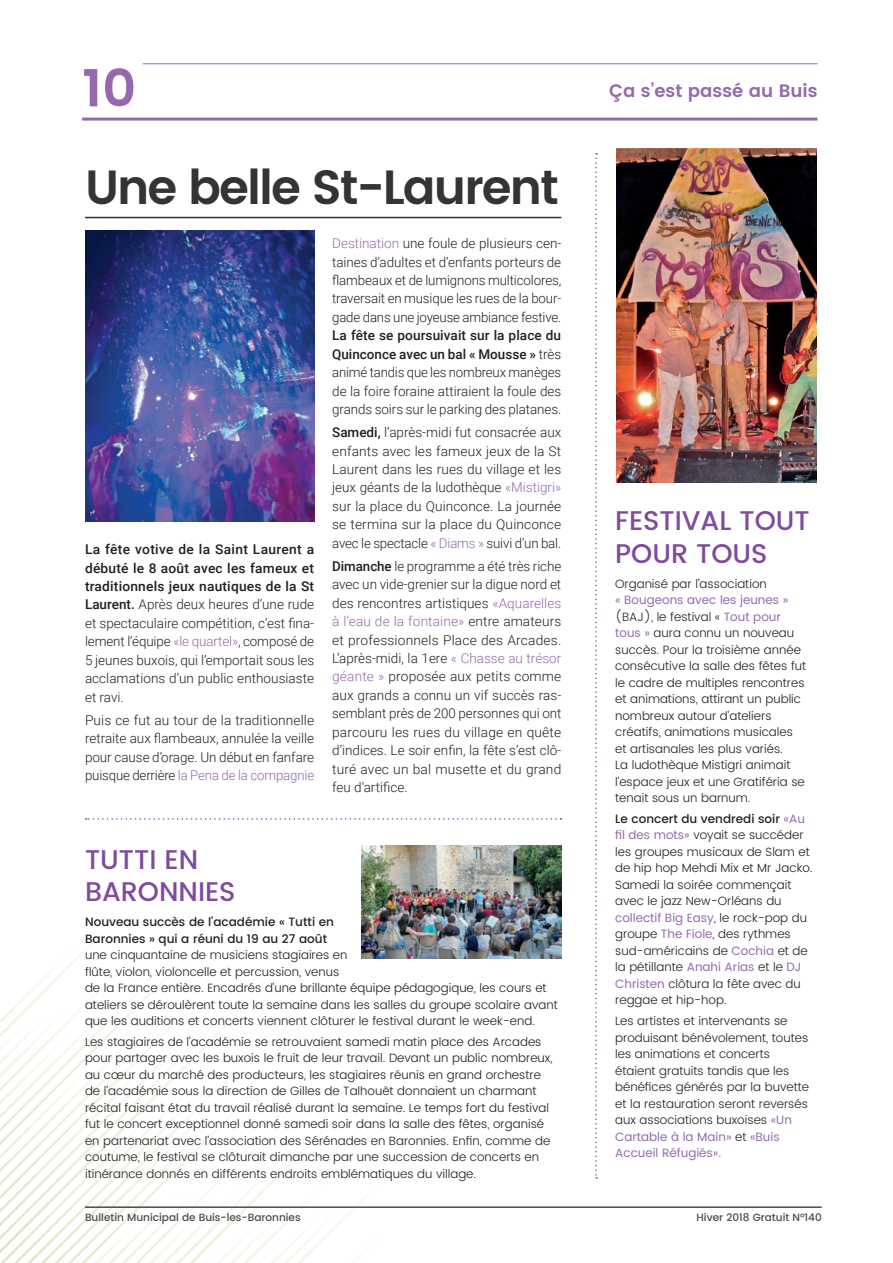
<style>
.page{position:relative;width:893px;height:1263px;background:#fff}
.page>*{position:absolute;margin:0;border:0;box-sizing:border-box;transform-origin:0 0}
.t1{font:600 52.5px "Poppins";color:#9469ad}
.t2{font:600 48px "Poppins";letter-spacing:-.04em;color:#363334}
.t3{font:500 27px/32.4px "Poppins";color:#804a9d}
.t4{font:600 18px "Poppins";color:#9469ad}
.t5{font:300 13.5px/18.5px "Roboto";letter-spacing:-.005em;color:#231f20;text-align:justify}
.t6{font:300 12px/16.5px "Poppins";color:#231f20}
.t7{font:500 12px/16.5px "Poppins";color:#231f20}
.t8{font:500 10.5px "Poppins";color:#4c4a4c}
.s1{font-weight:500}
.s2{color:#9469ad}
.s3{font-weight:400;color:#9469ad}
</style>
<div class="page">
<svg style="left:0;top:947px;width:390px;height:316px"></svg>
<hr style="left:82px;top:118px;width:735px;height:3px;background:#9469ad">
<hr style="left:85px;top:1206px;width:737px;height:2px;background:#4c4a4c">
<hr style="left:143px;top:64px;width:674px;height:1px;background:#9469ad">
<img style="left:617px;top:149px;width:200px;height:334px">
<img style="left:361px;top:846px;width:200px;height:112px">
<hr style="left:85px;top:217px;width:476px;height:1px;background:#363334">
<svg style="left:595px;top:153px;width:2px;height:1026px"></svg>
<svg style="left:86px;top:818px;width:476px;height:2px"></svg>
<img style="left:85px;top:230px;width:230px;height:292px">
<h1 class="t1" style="left:82px;top:49px;width:56px">10</h1>
<h2 class="t2" style="left:85px;top:151px;width:475px">Une belle St-Laurent</h2>
<p class="t5" style="left:85px;top:539px;width:231px"><span class="s1">La fête votive de la Saint Laurent a débuté le 8 août avec les fameux et traditionnels jeux nautiques de la St Laurent.</span> Après deux heures d’une rude et spectaculaire compétition, c’est fina&shy;lement l’équipe <span class="s2">«le quartel»</span>, composé de 5 jeunes buxois, qui l’emportait sous les acclamations d’un public enthousiaste et ravi.</p>
<p class="t5" style="left:85px;top:710px;width:231px">Puis ce fut au tour de la traditionnelle retraite aux flambeaux, annulée la veille pour cause d’orage. Un début en fanfare puisque derrière <span class="s2">la Pena de la compagnie</span></p>
<p class="t5" style="left:332px;top:233px;width:231px"><span class="s2">Destination</span> une foule de plusieurs cen&shy;taines d’adultes et d’enfants porteurs de flambeaux et de lumignons multicolores, traversait en musique les rues de la bour&shy;gade dans une joyeuse ambiance festive.</p>
<p class="t5" style="left:332px;top:326px;width:231px"><span class="s1">La fête se poursuivait sur la place du Quinconce avec un bal « Mousse »</span> très animé tandis que les nombreux manèges de la foire foraine attiraient la foule des grands soirs sur le parking des platanes.</p>
<p class="t5" style="left:332px;top:422px;width:231px"><span class="s1">Samedi,</span> l’après-midi fut consacrée aux enfants avec les fameux jeux de la St Laurent dans les rues du village et les jeux géants de la ludothèque <span class="s2">«Mistigri» </span>sur la place du Quinconce. La journée se termina sur la place du Quinconce avec le spectacle <span class="s2">« Diams »</span> suivi d’un bal.</p>
<p class="t5" style="left:332px;top:556px;width:231px"><span class="s1">Dimanche</span> le programme a été très riche avec un vide-grenier sur la digue nord et des rencontres artistiques <span class="s2">«Aquarelles à l’eau de la fontaine»</span> entre amateurs et professionnels Place des Arcades.<br>L’après-midi, la 1ere <span class="s2">« Chasse au trésor géante »</span> proposée aux petits comme aux grands a connu un vif succès ras&shy;semblant près de 200 personnes qui ont parcouru les rues du village en quête d’indices. Le soir enfin, la fête s’est clô&shy;turé avec un bal musette et du grand feu d’artifice.</p>
<h3 class="t3" style="left:85px;top:844px;width:152px">TUTTI EN<br>BARONNIES</h3>
<p class="t7" style="left:85px;top:914px;width:250px">Nouveau succès de l’académie « Tutti en<br>Baronnies » qui a réuni du 19 au 27 août</p>
<p class="t6" style="left:85px;top:947px;width:474px">une cinquantaine de musiciens stagiaires en<br>flûte, violon, violoncelle et percussion, venus<br>de la France entière. Encadrés d’une brillante équipe pédagogique, les cours et ateliers se déroulèrent toute la semaine dans les salles du groupe scolaire avant que les auditions et concerts viennent clôturer le festival durant le week-end.</p>
<p class="t6" style="left:85px;top:1034px;width:469px">Les stagiaires de l’académie se retrouvaient samedi matin place des Arcades pour partager avec les buxois le fruit de leur travail. Devant un public nombreux, au cœur du marché des producteurs, les stagiaires réunis en grand orchestre de l’académie sous la direction de Gilles de Talhouët donnaient un charmant récital faisant état du travail réalisé durant la semaine. Le temps fort du festival fut le concert exceptionnel donné samedi soir dans la salle des fêtes, organisé en partenariat avec l’association des Sérénades en Baronnies. Enfin, comme de coutume, le festival se clôturait dimanche par une succession de concerts en itinérance donnés en différents endroits emblématiques du village.</p>
<h3 class="t4" style="left:609px;top:77px;width:210px">Ça s’est passé au Buis</h3>
<h3 class="t3" style="left:615px;top:505px;width:196px">FESTIVAL TOUT<br>POUR TOUS</h3>
<p class="t6" style="left:615px;top:576px;width:153px">Organisé par l’association</p>
<p class="t6" style="left:615px;top:592px;width:193px"><span class="s3">« Bougeons avec les jeunes » </span>(BAJ), le festival « <span class="s3">Tout pour tous »</span> aura connu un nouveau succès. Pour la troisième année consécutive la salle des fêtes fut le cadre de multiples rencontres et animations, attirant un public nombreux autour d’ateliers créatifs, animations musicales et artisanales les plus variés.<br>La ludothèque Mistigri animait l’espace jeux et une Gratiféria se tenait sous un barnum.</p>
<p class="t6" style="left:615px;top:811px;width:199px"><span class="s1">Le concert du vendredi soir</span> <span class="s3">«Au fil des mots»</span> voyait se succéder les groupes musicaux de Slam et de hip hop Mehdi Mix et Mr Jacko.<br>Samedi la soirée commençait avec le jazz New-Orléans du <span class="s3">collectif Big Easy</span>, le rock-pop du groupe <span class="s3">The Fiole</span>, des rythmes sud-américains de <span class="s3">Cochia</span> et de la pétillante <span class="s3">Anahi Arias</span> et le <span class="s3">DJ<br>Christen</span> clôtura la fête avec du reggae et hip-hop.</p>
<p class="t6" style="left:615px;top:1013px;width:195px">Les artistes et intervenants se produisant bénévolement, toutes les animations et concerts étaient gratuits tandis que les bénéfices générés par la buvette et la restauration seront reversés aux associations buxoises <span class="s3">«Un<br>Cartable à la Main»</span> et <span class="s3">«Buis<br>Accueil Réfugiés».</span></p>
<p class="t8" style="left:85px;top:1209px;width:217px">Bulletin Municipal de Buis-les-Baronnies</p>
<p class="t8" style="left:696px;top:1209px;width:127px">Hiver 2018 Gratuit N°140</p>
</div>
